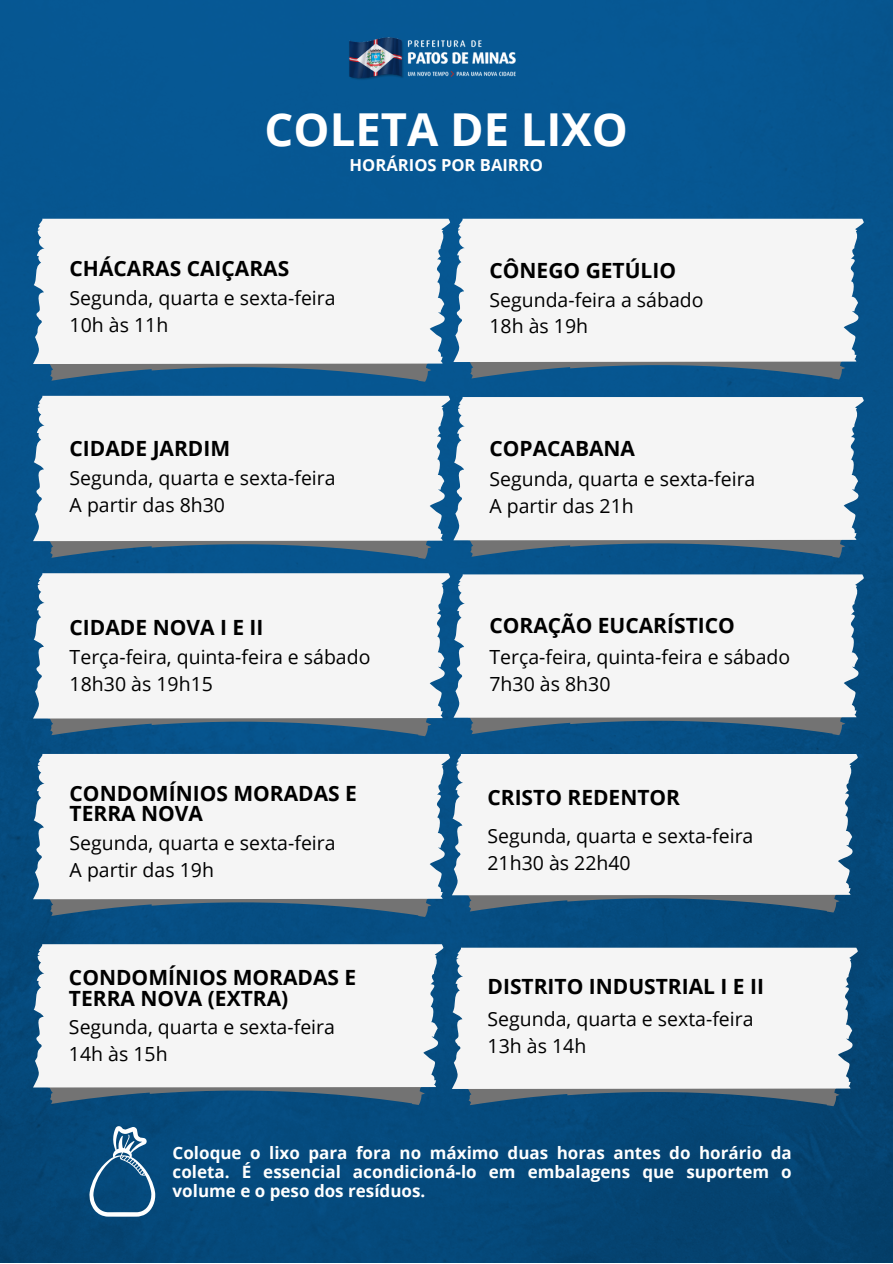
<style>
.page{position:relative;width:893px;height:1264px;background:#fff}
.page>*{position:absolute;margin:0;border:0;box-sizing:border-box;transform-origin:0 0}
.t1{font:700 45.3px "Open Sans";color:#fff}
.t2{font:700 21px/20.2px "Open Sans";color:#000}
.t3{font:19.5px "Open Sans";color:#000}
.t4{font:700 16.95px/19px "Open Sans";color:#fff;text-align:justify}
.t5{font:700 16.65px "Open Sans";color:#fff}
</style>
<div class="page">
<img style="left:0;top:0;width:892px;height:1262px">
<svg style="left:47px;top:364px;width:385px;height:18px;fill:#06568e"></svg>
<div style="left:33px;top:219px;width:418px;height:145px;background:#f5f5f5"></div>
<svg style="left:47px;top:541px;width:385px;height:18px;fill:#06558a"></svg>
<div style="left:33px;top:396px;width:418px;height:145px;background:#f5f5f5"></div>
<svg style="left:47px;top:718px;width:385px;height:18px;fill:#065587"></svg>
<div style="left:33px;top:573px;width:418px;height:145px;background:#f5f5f5"></div>
<svg style="left:47px;top:899px;width:385px;height:18px;fill:#065081"></svg>
<div style="left:33px;top:754px;width:418px;height:145px;background:#f5f5f5"></div>
<svg style="left:47px;top:1087px;width:379px;height:17px;fill:#064f7b"></svg>
<div style="left:33px;top:944px;width:411px;height:143px;background:#f5f5f5"></div>
<svg style="left:467px;top:362px;width:379px;height:17px;fill:#06568b"></svg>
<div style="left:453px;top:219px;width:412px;height:143px;background:#f5f5f5"></div>
<svg style="left:467px;top:540px;width:379px;height:18px;fill:#065487"></svg>
<div style="left:453px;top:397px;width:412px;height:143px;background:#f5f5f5"></div>
<svg style="left:467px;top:717px;width:379px;height:18px;fill:#065281"></svg>
<div style="left:453px;top:574px;width:412px;height:143px;background:#f5f5f5"></div>
<svg style="left:465px;top:895px;width:375px;height:17px"></svg>
<div style="left:452px;top:754px;width:407px;height:141px;background:#f5f5f5"></div>
<svg style="left:465px;top:1088px;width:375px;height:18px"></svg>
<div style="left:452px;top:947px;width:407px;height:141px;background:#f5f5f5"></div>
<svg style="left:89px;top:1125px;width:67px;height:91px"></svg>
<img style="left:336px;top:18px;width:184px;height:70px">
<p class="t1" style="left:264px;top:97px;width:365px">COLETA DE LIXO</p>
<p class="t5" style="left:349px;top:153px;width:195px">HORÁRIOS POR BAIRRO</p>
<p class="t2" style="left:70px;top:258px;width:221px">CHÁCARAS CAIÇARAS</p>
<p class="t3" style="left:70px;top:284px;width:267px">Segunda, quarta e sexta-feira</p>
<p class="t3" style="left:70px;top:311px;width:100px">10h às 11h</p>
<p class="t2" style="left:70px;top:438px;width:162px">CIDADE JARDIM</p>
<p class="t3" style="left:70px;top:464px;width:267px">Segunda, quarta e sexta-feira</p>
<p class="t3" style="left:70px;top:491px;width:157px">A partir das 8h30</p>
<p class="t2" style="left:70px;top:617px;width:195px">CIDADE NOVA I E II</p>
<p class="t3" style="left:70px;top:643px;width:302px">Terça-feira, quinta-feira e sábado</p>
<p class="t3" style="left:70px;top:670px;width:145px">18h30 às 19h15</p>
<p class="t2" style="left:70px;top:782px;width:289px">CONDOMÍNIOS MORADAS E<br>TERRA NOVA</p>
<p class="t3" style="left:70px;top:828px;width:267px">Segunda, quarta e sexta-feira</p>
<p class="t3" style="left:70px;top:855px;width:146px">A partir das 19h</p>
<p class="t2" style="left:69px;top:967px;width:289px">CONDOMÍNIOS MORADAS E<br>TERRA NOVA (EXTRA)</p>
<p class="t3" style="left:69px;top:1013px;width:267px">Segunda, quarta e sexta-feira</p>
<p class="t3" style="left:69px;top:1039px;width:100px">14h às 15h</p>
<p class="t2" style="left:489px;top:260px;width:188px">CÔNEGO GETÚLIO</p>
<p class="t3" style="left:489px;top:286px;width:216px">Segunda-feira a sábado</p>
<p class="t3" style="left:489px;top:313px;width:100px">18h às 19h</p>
<p class="t2" style="left:489px;top:438px;width:147px">COPACABANA</p>
<p class="t3" style="left:489px;top:465px;width:267px">Segunda, quarta e sexta-feira</p>
<p class="t3" style="left:489px;top:492px;width:146px">A partir das 21h</p>
<p class="t2" style="left:489px;top:615px;width:247px">CORAÇÃO EUCARÍSTICO</p>
<p class="t3" style="left:489px;top:643px;width:302px">Terça-feira, quinta-feira e sábado</p>
<p class="t3" style="left:489px;top:670px;width:122px">7h30 às 8h30</p>
<p class="t2" style="left:487px;top:786px;width:194px">CRISTO REDENTOR</p>
<p class="t3" style="left:487px;top:821px;width:267px">Segunda, quarta e sexta-feira</p>
<p class="t3" style="left:487px;top:848px;width:145px">21h30 às 22h40</p>
<p class="t2" style="left:487px;top:976px;width:278px">DISTRITO INDUSTRIAL I E II</p>
<p class="t3" style="left:487px;top:1004px;width:267px">Segunda, quarta e sexta-feira</p>
<p class="t3" style="left:487px;top:1031px;width:100px">13h às 14h</p>
<p class="t4" style="left:172px;top:1142px;width:620px">Coloque o lixo para fora no máximo duas horas antes do horário da coleta. É essencial acondicioná-lo em embalagens que suportem o volume e o peso dos resíduos.</p>
</div>
